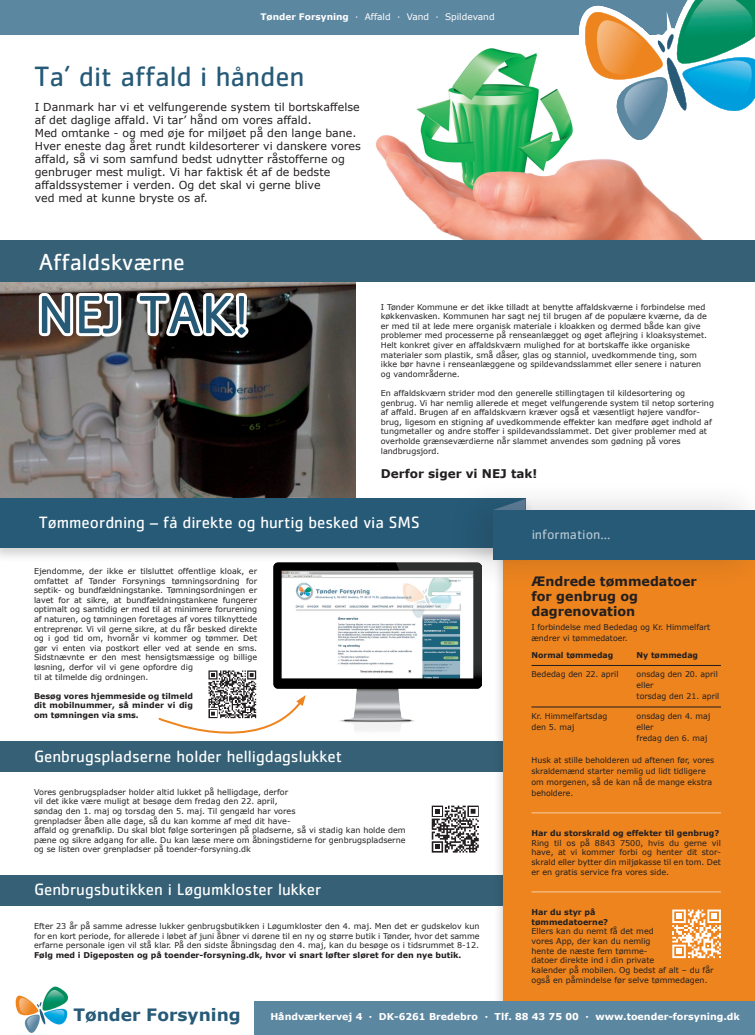
<style>
.page{position:relative;width:755px;height:1035px;background:#fff}
.page>*{position:absolute;margin:0;border:0;box-sizing:border-box;transform-origin:0 0}
.t1{font:55.5px "Cachet Std";color:#265a77}
.t2{font:29px "Cachet Std";color:#265a77}
.t3{font:24px "Cachet Std";color:#fff}
.t4{font:17px "Cachet Std";color:#fff}
.t5{font:700 17px "Verdana";color:#265a77}
.t6{font:14px "Cachet Std";color:#fff}
.t7{font:700 13px/15px "Verdana";color:#231f20}
.t8{font:700 12px "Verdana";color:#231f20}
.t9{font:11px/13px "Verdana";color:#231f20}
.t10{font:700 9.5px "Verdana";color:#fff}
.t11{font:9px "Verdana";color:#fff}
.t12{font:8px/9.6px "Verdana";color:#231f20}
.t13{font:700 8px/9.6px "Verdana";color:#231f20;text-align:justify}
.s1{font-weight:700}
</style>
<div class="page">
<img style="left:0;top:282px;width:355px;height:213px">
<img style="left:276px;top:34px;width:465px;height:207px">
<div style="left:0;top:741px;width:519px;height:31px;background:#356076"></div>
<div style="left:0;top:875px;width:519px;height:31px;background:#356076"></div>
<div style="left:0;top:241px;width:754px;height:41px;background:#356076"></div>
<div style="left:493px;top:512px;width:261px;height:523px;background:#231f20;opacity:.4"></div>
<div style="left:503px;top:524px;width:251px;height:503px;background:#ed841e"></div>
<div style="left:0;top:0;width:754px;height:34px;background:#5c87a1"></div>
<svg style="left:15px;top:986px;width:54px;height:47px"></svg>
<svg style="left:571px;top:0;width:183px;height:150px"></svg>
<div style="left:255px;top:1001px;width:499px;height:34px;background:#5c87a1"></div>
<div style="left:0;top:495px;width:534px;height:68px;background:#231f20;opacity:.2"></div>
<div style="left:0;top:499px;width:525px;height:49px;background:#265a77"></div>
<div style="left:447px;top:478px;width:307px;height:113px;background:#231f20;opacity:.2"></div>
<div style="left:493px;top:510px;width:261px;height:49px;background:#265a77"></div>
<hr style="left:531px;top:891px;width:189px;height:1px;background:#fff">
<svg style="left:672px;top:909px;width:48px;height:49px"></svg>
<hr style="left:531px;top:812px;width:189px;height:1px;background:#fff">
<hr style="left:531px;top:665px;width:189px;height:1px;background:#231f20">
<hr style="left:531px;top:707px;width:189px;height:1px;background:#231f20">
<img style="left:273px;top:562px;width:207px;height:169px">
<svg style="left:431px;top:805px;width:48px;height:48px"></svg>
<svg style="left:431px;top:805px;width:47px;height:47px"></svg>
<svg style="left:158px;top:670px;width:147px;height:64px"></svg>
<svg style="left:36px;top:285px;width:88px;height:58px"></svg>
<svg style="left:134px;top:283px;width:120px;height:60px"></svg>
<p class="t11" style="left:260px;top:11px;width:235px"><span class="s1">Tønder Forsyning</span> · Affald · Vand · Spildevand</p>
<h2 class="t2" style="left:34px;top:60px;width:272px">Ta’ dit affald i hånden</h2>
<p class="t9" style="left:35px;top:101px;width:327px">I Danmark har vi et velfungerende system til bortskaffelse af det daglige affald. Vi tar’ hånd om vores affald.<br>Med omtanke - og med øje for miljøet på den lange bane.<br>Hver eneste dag året rundt kildesorterer vi danskere vores affald, så vi som samfund bedst udnytter råstofferne og genbruger mest muligt. Vi har faktisk ét af de bedste affaldssystemer i verden. Og det skal vi gerne blive<br>ved med at kunne bryste os af.</p>
<h3 class="t3" style="left:39px;top:248px;width:148px">Affaldskværne</h3>
<h1 class="t1" style="left:38px;top:282px;width:213px">NEJ TAK!</h1>
<p class="t12" style="left:380px;top:302px;width:327px">I Tønder Kommune er det ikke tilladt at benytte affaldskværne i forbindelse med køkkenvasken. Kommunen har sagt nej til brugen af de populære kværne, da de er med til at lede mere organisk materiale i kloakken og dermed både kan give problemer med processerne på renseanlægget og øget aflejring i kloaksystemet.<br>Helt konkret giver en affaldskværn mulighed for at bortskaffe ikke organiske materialer som plastik, små dåser, glas og stanniol, uvedkommende ting, som ikke bør havne i renseanlæggene og spildevandsslammet eller senere i naturen og vandområderne.</p>
<p class="t12" style="left:380px;top:388px;width:334px">En affaldskværn strider mod den generelle stillingtagen til kildesortering og genbrug. Vi har nemlig allerede et meget velfungerende system til netop sortering af affald. Brugen af en affaldskværn kræver også et væsentligt højere vandfor&shy;brug, ligesom en stigning af uvedkommende effekter kan medføre øget indhold af tungmetaller og andre stoffer i spildevandsslammet. Det giver problemer med at overholde grænseværdierne når slammet anvendes som gødning på vores landbrugsjord.</p>
<h3 class="t8" style="left:380px;top:465px;width:158px">Derfor siger vi NEJ tak!</h3>
<h3 class="t4" style="left:39px;top:512px;width:382px">Tømmeordning – få direkte og hurtig besked via SMS</h3>
<h3 class="t6" style="left:531px;top:526px;width:80px">information...</h3>
<p class="t12" style="left:34px;top:566px;width:224px">Ejendomme, der ikke er tilsluttet offentlige kloak, er omfattet af Tønder Forsynings tømningsordning for septik- og bundfældningstanke. Tømningsordningen er lavet for at sikre, at bundfældningstankene fungerer optimalt og samtidig er med til at minimere forurening af naturen, og tømningen foretages af vores tilknyttede entreprenør. Vi vil gerne sikre, at du får besked direkte og i god tid om, hvornår vi kommer og tømmer. Det gør vi enten via postkort eller ved at sende en sms.<br>Sidstnævnte er den mest hensigtsmæssige og billige løsning, derfor vil vi gene opfordre dig<br>til at tilmelde dig ordningen.</p>
<p class="t13" style="left:34px;top:691px;width:160px">Besøg vores hjemmeside og tilmeld dit mobilnummer, så minder vi dig om tømningen via sms.</p>
<h3 class="t4" style="left:34px;top:746px;width:309px">Genbrugspladserne holder helligdagslukket</h3>
<p class="t12" style="left:34px;top:787px;width:373px">Vores genbrugspladser holder altid lukket på helligdage, derfor<br>vil det ikke være muligt at besøge dem fredag den 22. april,<br>søndag den 1. maj og torsdag den 5. maj. Til gengæld har vores<br>grenpladser åben alle dage, så du kan komme af med dit have-<br>affald og grenafklip. Du skal blot følge sorteringen på pladserne, så vi stadig kan holde dem pæne og sikre adgang for alle. Du kan læse mere om åbningstiderne for genbrugspladserne og se listen over grenpladser på toender-forsyning.dk</p>
<h3 class="t4" style="left:34px;top:879px;width:289px">Genbrugsbutikken i Løgumkloster lukker</h3>
<p class="t12" style="left:34px;top:921px;width:447px;text-align:justify">Efter 23 år på samme adresse lukker genbrugsbutikken i Løgumkloster den 4. maj. Men det er gudskelov kun for en kort periode, for allerede i løbet af juni åbner vi dørene til en ny og større butik i Tønder, hvor det samme erfarne personale igen vil stå klar. På den sidste åbningsdag den 4. maj, kan du besøge os i tidsrummet 8-12.</p>
<p class="t13" style="left:34px;top:950px;width:428px">Følg med i Digeposten og på toender-forsyning.dk, hvor vi snart løfter sløret for den nye butik.</p>
<h3 class="t7" style="left:531px;top:573px;width:167px">Ændrede tømmedatoer for genbrug og dagrenovation</h3>
<p class="t12" style="left:531px;top:621px;width:180px;line-height:11px">I forbindelse med Bededag og Kr. Himmelfart ændrer vi tømmedatoer.</p>
<p class="t13" style="left:531px;top:649px;width:83px">Normal tømmedag</p>
<p class="t13" style="left:636px;top:649px;width:63px">Ny tømmedag</p>
<p class="t12" style="left:531px;top:669px;width:88px">Bededag den 22. april</p>
<p class="t12" style="left:636px;top:669px;width:84px;line-height:11px">onsdag den 20. april eller<br>torsdag den 21. april</p>
<p class="t12" style="left:531px;top:711px;width:77px">Kr. Himmelfartsdag</p>
<p class="t12" style="left:636px;top:711px;width:75px">onsdag den 4. maj</p>
<p class="t12" style="left:531px;top:722px;width:44px">den 5. maj</p>
<p class="t12" style="left:636px;top:721px;width:72px;line-height:11px">eller<br>fredag den 6. maj</p>
<p class="t12" style="left:531px;top:754px;width:184px;line-height:11px">Husk at stille beholderen ud aftenen før, vores skraldemænd starter nemlig ud lidt tidligere om morgenen, så de kan nå de mange ekstra beholdere.</p>
<p class="t13" style="left:531px;top:828px;width:189px">Har du storskrald og effekter til genbrug?</p>
<p class="t12" style="left:531px;top:838px;width:191px;text-align:justify">Ring til os på 8843 7500, hvis du gerne vil have, at vi kommer forbi og henter dit stor&shy;skrald eller bytter din miljøkasse til en tom. Det er en gratis service fra vores side.</p>
<p class="t13" style="left:531px;top:907px;width:78px">Har du styr på tømmedatoerne?</p>
<p class="t12" style="left:531px;top:927px;width:183px">Ellers kan du nemt få det med<br>vores App, der kan du nemlig<br>hente de næste fem tømme-<br>datoer direkte ind i din private<br>kalender på mobilen. Og bedst af alt – du får også en påmindelse før selve tømmedagen.</p>
<h3 class="t5" style="left:73px;top:1003px;width:169px">Tønder Forsyning</h3>
<p class="t10" style="left:270px;top:1010px;width:471px">Håndværkervej 4 · DK-6261 Bredebro · Tlf. 88 43 75 00 · www.toender-forsyning.dk</p>
</div>
